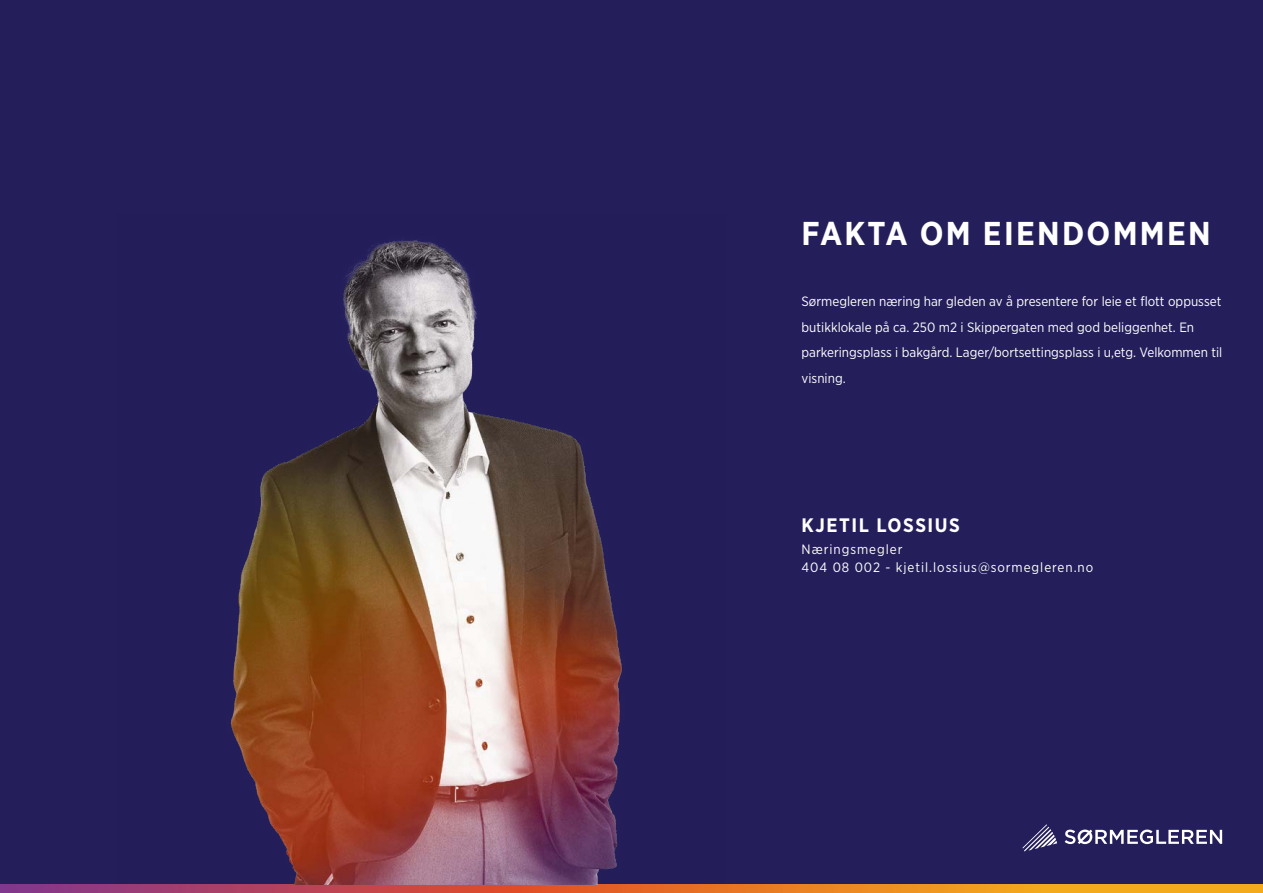
<style>
.page{position:relative;width:1263px;height:893px;background:#241f5b}
.page>*{position:absolute;margin:0;border:0;box-sizing:border-box;transform-origin:0 0}
.t1{font:700 33px "Gotham Narrow";letter-spacing:.07em;color:#fff}
.t2{font:700 19.5px "Gotham Narrow";letter-spacing:.08em;color:#fff}
.t3{font:13.5px/25.5px "Gotham Narrow";color:#fff}
.t4{font:13.5px/18px "Gotham Narrow";letter-spacing:.07em;color:#fff}
</style>
<div class="page">
<svg style="left:1065px;top:830px;width:157px;height:14px"></svg>
<svg style="left:1022px;top:824px;width:35px;height:27px"></svg>
<svg style="left:0;top:884px;width:1263px;height:9px;background:#d26c3b"></svg>
<img style="left:231px;top:240px;width:391px;height:644px">
<h1 class="t1" style="left:801px;top:213px;width:411px">FAKTA OM EIENDOMMEN</h1>
<p class="t3" style="left:801px;top:289px;width:422px">Sørmegleren næring har gleden av å presentere for leie et flott oppusset butikklokale på ca. 250 m2 i Skippergaten med god beliggenhet. En parkeringsplass i bakgård. Lager/bortsettingsplass i u,etg. Velkommen til visning.</p>
<h2 class="t2" style="left:801px;top:513px;width:160px">KJETIL LOSSIUS</h2>
<p class="t4" style="left:801px;top:540px;width:293px">Næringsmegler<br>404 08 002 ‑ kjetil.lossius@sormegleren.no</p>
</div>
